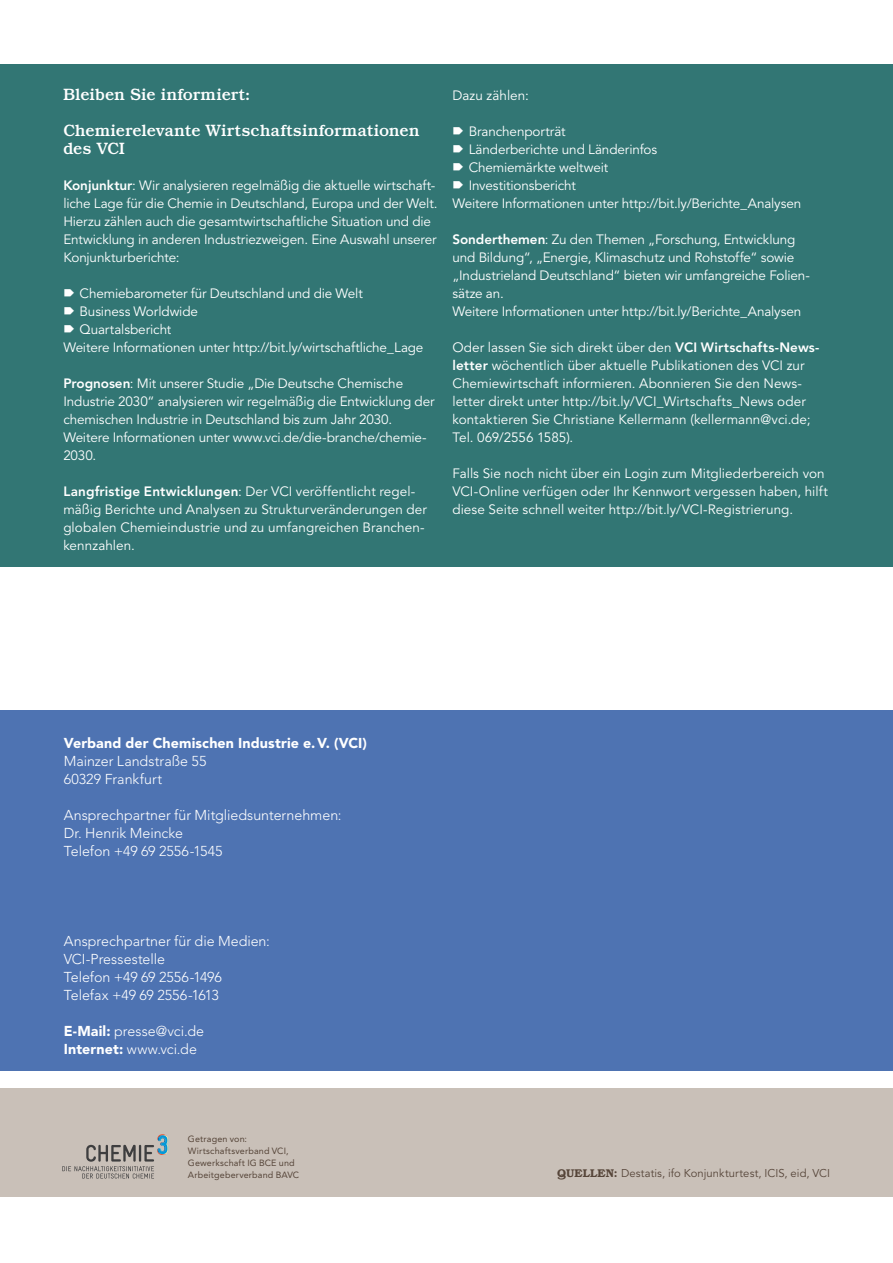
<style>
.page{position:relative;width:893px;height:1263px;background:#fff}
.page>*{position:absolute;margin:0;border:0;box-sizing:border-box;transform-origin:0 0}
.t1{font:500 16.5px/36px "Bookman Std";color:#fff}
.t2{font:300 14.25px/18px "Avenir LT Std";color:#fff}
.t3{font:900 14.25px "Avenir LT Std";letter-spacing:.01em;color:#fff}
.t4{font:13.5px/18px "Avenir LT Std";letter-spacing:-.005em;color:#fff}
.t5{font:11.25px "Avenir LT Std";letter-spacing:.005em;color:#564539}
.t6{font:9px/12px "Avenir LT Std";letter-spacing:.015em;color:#564539}
.s1{font-weight:800}
.s2{font-family:"VCI Zeichen";font-size:10.5px}
.s3{font-weight:900}
.s4{font-family:"Bookman Std";font-weight:600}
</style>
<div class="page">
<div style="left:0;top:1088px;width:893px;height:108px;background:#c9c0b8"></div>
<svg style="left:62px;top:1134px;width:107px;height:44px"></svg>
<div style="left:0;top:710px;width:893px;height:360px;background:#4e73b2"></div>
<div style="left:0;top:64px;width:892px;height:502px;background:#327674"></div>
<p class="t1" style="left:63px;top:76px;width:358px">Bleiben Sie informiert:<br>Chemierelevante Wirtschaftsinformationen</p>
<p class="t1" style="left:63px;top:130px;width:63px">des VCI</p>
<p class="t4" style="left:63px;top:177px;width:376px"><span class="s1">Konjunktur</span>: Wir analysieren regelmäßig die aktuelle wirtschaft&shy;liche Lage für die Chemie in Deutschland, Europa und der Welt.<br>Hierzu zählen auch die gesamtwirtschaftliche Situation und die Entwicklung in anderen Industriezweigen. Eine Auswahl unserer Konjunkturberichte:</p>
<p class="t4" style="left:63px;top:285px;width:362px"><span class="s2">A</span> Chemiebarometer für Deutschland und die Welt<br><span class="s2">A</span> Business Worldwide<br><span class="s2">A</span> Quartalsbericht<br>Weitere Informationen unter http://bit.ly/wirtschaftliche_Lage</p>
<p class="t4" style="left:63px;top:375px;width:373px"><span class="s1">Prognosen</span>: Mit unserer Studie „Die Deutsche Chemische Industrie 2030“ analysieren wir regelmäßig die Entwicklung der chemischen Industrie in Deutschland bis zum Jahr 2030.<br>Weitere Informationen unter www.vci.de/die-branche/chemie-2030.</p>
<p class="t4" style="left:63px;top:483px;width:365px"><span class="s1">Langfristige Entwicklungen</span>: Der VCI veröffentlicht regel&shy;mäßig Berichte und Analysen zu Strukturveränderungen der globalen Chemieindustrie und zu umfangreichen Branchen&shy;kennzahlen.</p>
<p class="t4" style="left:452px;top:86px;width:78px">Dazu zählen:</p>
<p class="t4" style="left:452px;top:123px;width:350px"><span class="s2">A</span> Branchenporträt<br><span class="s2">A</span> Länderberichte und Länderinfos<br><span class="s2">A</span> Chemiemärkte weltweit<br><span class="s2">A</span> Investitionsbericht<br>Weitere Informationen unter http://bit.ly/Berichte_Analysen</p>
<p class="t4" style="left:452px;top:231px;width:359px"><span class="s1">Sonderthemen</span>: Zu den Themen „Forschung, Entwicklung und Bildung“, „Energie, Klimaschutz und Rohstoffe“ sowie „Industrieland Deutschland“ bieten wir umfangreiche Folien&shy;sätze an.<br>Weitere Informationen unter http://bit.ly/Berichte_Analysen</p>
<p class="t4" style="left:452px;top:339px;width:369px">Oder lassen Sie sich direkt über den <span class="s1">VCI Wirtschafts-News&shy;letter</span> wöchentlich über aktuelle Publikationen des VCI zur Chemiewirtschaft informieren. Abonnieren Sie den News&shy;letter direkt unter http://bit.ly/VCI_Wirtschafts_News oder kontaktieren Sie Christiane Kellermann (kellermann@vci.de; Tel. 069/2556 1585).</p>
<p class="t4" style="left:452px;top:464px;width:377px">Falls Sie noch nicht über ein Login zum Mitgliederbereich von<br>VCI-Online verfügen oder Ihr Kennwort vergessen haben, hilft diese Seite schnell weiter http://bit.ly/VCI-Registrierung.</p>
<p class="t3" style="left:64px;top:734px;width:305px">Verband der Chemischen Industrie e.V. (VCI)</p>
<p class="t2" style="left:64px;top:752px;width:144px">Mainzer Landstraße 55<br>60329 Frankfurt</p>
<p class="t2" style="left:64px;top:806px;width:279px">Ansprechpartner für Mitgliedsunternehmen:<br>Dr. Henrik Meincke<br>Telefon +49 69 2556-1545</p>
<p class="t2" style="left:64px;top:932px;width:208px">Ansprechpartner für die Medien:<br>VCI-Pressestelle<br>Telefon +49 69 2556-1496<br>Telefax +49 69 2556-1613</p>
<p class="t2" style="left:64px;top:1022px;width:142px"><span class="s3">E-Mail:</span> presse@vci.de<br><span class="s3">Internet:</span> www.vci.de</p>
<p class="t6" style="left:188px;top:1133px;width:113px">Getragen von:<br>Wirtschaftsverband VCI,<br>Gewerkschaft IG BCE und<br>Arbeitgeberverband BAVC</p>
<p class="t5" style="left:557px;top:1167px;width:275px"><span class="s4">QUELLEN:</span> Destatis, ifo Konjunkturtest, ICIS, eid, VCI</p>
</div>
